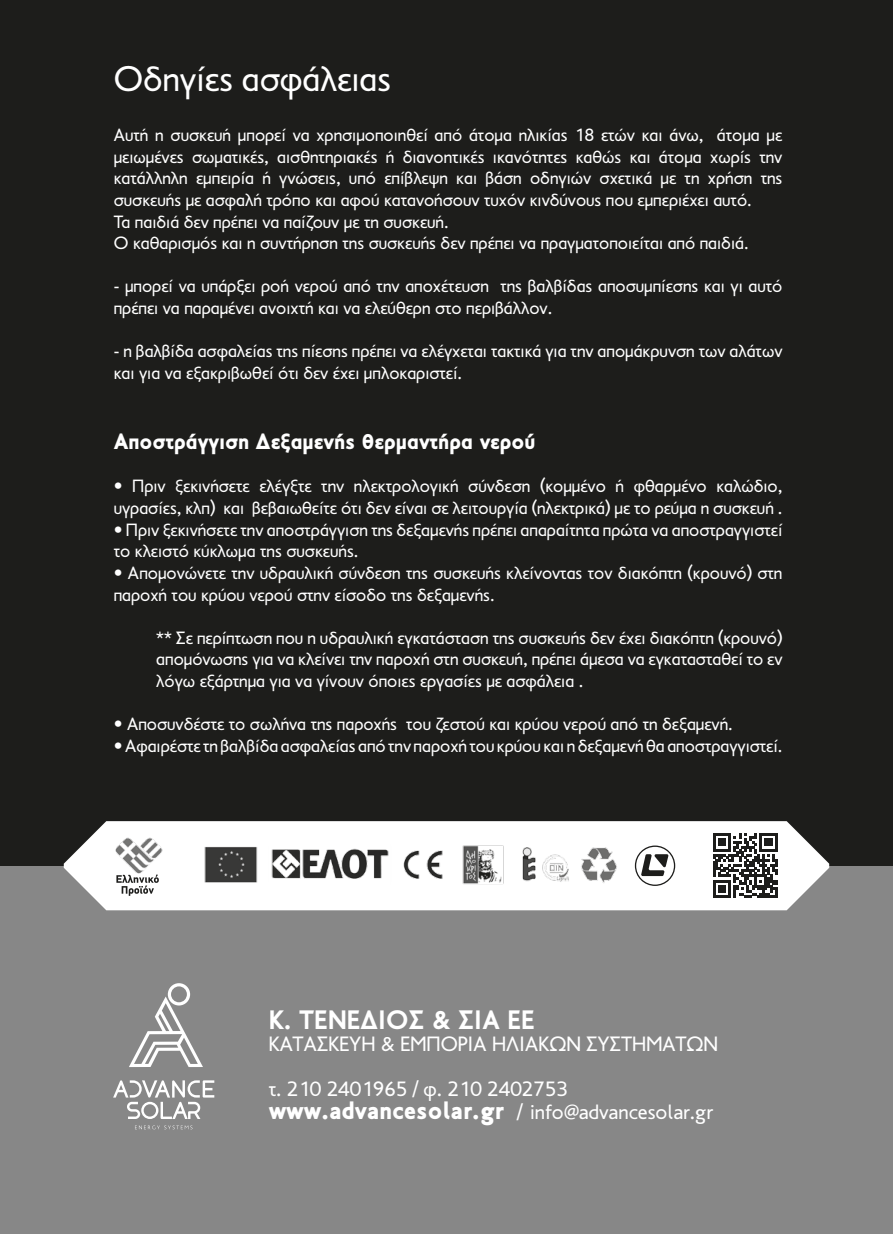
<style>
.page{position:relative;width:893px;height:1234px;background:#fff}
.page>*{position:absolute;margin:0;border:0;box-sizing:border-box;transform-origin:0 0}
.t1{font:36px "PF Transport";color:#fff}
.t2{font:700 27px "PF Transport";color:#fff}
.t3{font:900 22.5px "PF Transport";color:#fff}
.t4{font:21px/45px "PF Transport";color:#fff}
.t5{font:18px/21.6px "PF Transport";color:#fff}
.s1{font-weight:900;font-size:25.5px}
</style>
<div class="page">
<div style="left:0;top:865px;width:893px;height:368px;background:#878787"></div>
<div style="left:0;top:0;width:893px;height:865px;background:#1d1d1b"></div>
<svg style="left:129px;top:983px;width:74px;height:83px"></svg>
<svg style="left:113px;top:1080px;width:101px;height:38px"></svg>
<svg style="left:135px;top:1125px;width:57px;height:3px"></svg>
<svg style="left:64px;top:821px;width:765px;height:89px;background:#efefef"></svg>
<img style="left:202px;top:844px;width:419px;height:40px">
<div style="left:708px;top:828px;width:74px;height:74px;background:#fff"></div>
<svg style="left:713px;top:833px;width:65px;height:64px"></svg>
<img style="left:114px;top:835px;width:50px;height:40px">
<svg style="left:116px;top:874px;width:43px;height:21px"></svg>
<svg style="left:635px;top:845px;width:40px;height:40px;background:#b9b9b8"></svg>
<h1 class="t1" style="left:114px;top:58px;width:279px">Oδηγίες ασφάλειας</h1>
<p class="t5" style="left:114px;top:124px;width:670px">Αυτή η συσκευή μπορεί να χρησιμοποιηθεί από άτομα ηλικίας 18 ετών και άνω, άτομα με μειωμένες σωματικές, αισθητηριακές ή διανοητικές ικανότητες καθώς και άτομα χωρίς την κατάλληλη εμπειρία ή γνώσεις, υπό επίβλεψη και βάση οδηγιών σχετικά με τη χρήση της συσκευής με ασφαλή τρόπο και αφού κατανοήσουν τυχόν κινδύνους που εμπεριέχει αυτό.<br>Τα παιδιά δεν πρέπει να παίζουν με τη συσκευή.<br>Ο καθαρισμός και η συντήρηση της συσκευής δεν πρέπει να πραγματοποιείται από παιδιά.</p>
<p class="t5" style="left:114px;top:275px;width:670px">- μπορεί να υπάρξει ροή νερού από την αποχέτευση της βαλβίδας αποσυμπίεσης και γι αυτό πρέπει να παραμένει ανοιχτή και να ελεύθερη στο περιβάλλον.</p>
<p class="t5" style="left:114px;top:340px;width:670px">- η βαλβίδα ασφαλείας της πίεσης πρέπει να ελέγχεται τακτικά για την απομάκρυνση των αλάτων και για να εξακριβωθεί ότι δεν έχει μπλοκαριστεί.</p>
<p class="t3" style="left:114px;top:428px;width:423px">Αποστράγγιση Δεξαμενής θερμαντήρα νερού</p>
<p class="t5" style="left:114px;top:475px;width:670px">• Πριν ξεκινήσετε ελέγξτε την ηλεκτρολογική σύνδεση (κομμένο ή φθαρμένο καλώδιο, υγρασίες, κλπ) και βεβαιωθείτε ότι δεν είναι σε λειτουργία (ηλεκτρικά) με το ρεύμα η συσκευή .</p>
<p class="t5" style="left:114px;top:518px;width:670px">• Πριν ξεκινήσετε την αποστράγγιση της δεξαμενής πρέπει απαραίτητα πρώτα να αποστραγγιστεί το κλειστό κύκλωμα της συσκευής.</p>
<p class="t5" style="left:114px;top:562px;width:670px">• Απομονώνετε την υδραυλική σύνδεση της συσκευής κλείνοντας τον διακόπτη (κρουνό) στη παροχή του κρύου νερού στην είσοδο της δεξαμενής.</p>
<p class="t5" style="left:156px;top:626px;width:628px;text-align:justify">** Σε περίπτωση που η υδραυλική εγκατάσταση της συσκευής δεν έχει διακόπτη (κρουνό) απομόνωσης για να κλείνει την παροχή στη συσκευή, πρέπει άμεσα να εγκατασταθεί το εν λόγω εξάρτημα για να γίνουν όποιες εργασίες με ασφάλεια .</p>
<p class="t5" style="left:114px;top:713px;width:621px">• Αποσυνδέστε το σωλήνα της παροχής του ζεστού και κρύου νερού από τη δεξαμενή.</p>
<p class="t5" style="left:114px;top:734px;width:670px">• Αφαιρέστε τη βαλβίδα ασφαλείας από την παροχή του κρύου και η δεξαμενή θα αποστραγγιστεί.</p>
<h2 class="t2" style="left:269px;top:1003px;width:267px">Κ. ΤΕΝΕΔΙΟΣ &amp; ΣΙΑ ΕΕ</h2>
<p class="t4" style="left:269px;top:1021px;width:451px">ΚΑΤΑΣΚΕΥΗ &amp; ΕΜΠΟΡΙΑ ΗΛΙΑΚΩΝ ΣΥΣΤΗΜΑΤΩΝ τ. 210 2401965 / φ. 210 2402753</p>
<p class="t4" style="left:269px;top:1088px;width:446px"><span class="s1">www.advancesolar.gr</span> / info@advancesolar.gr</p>
</div>
